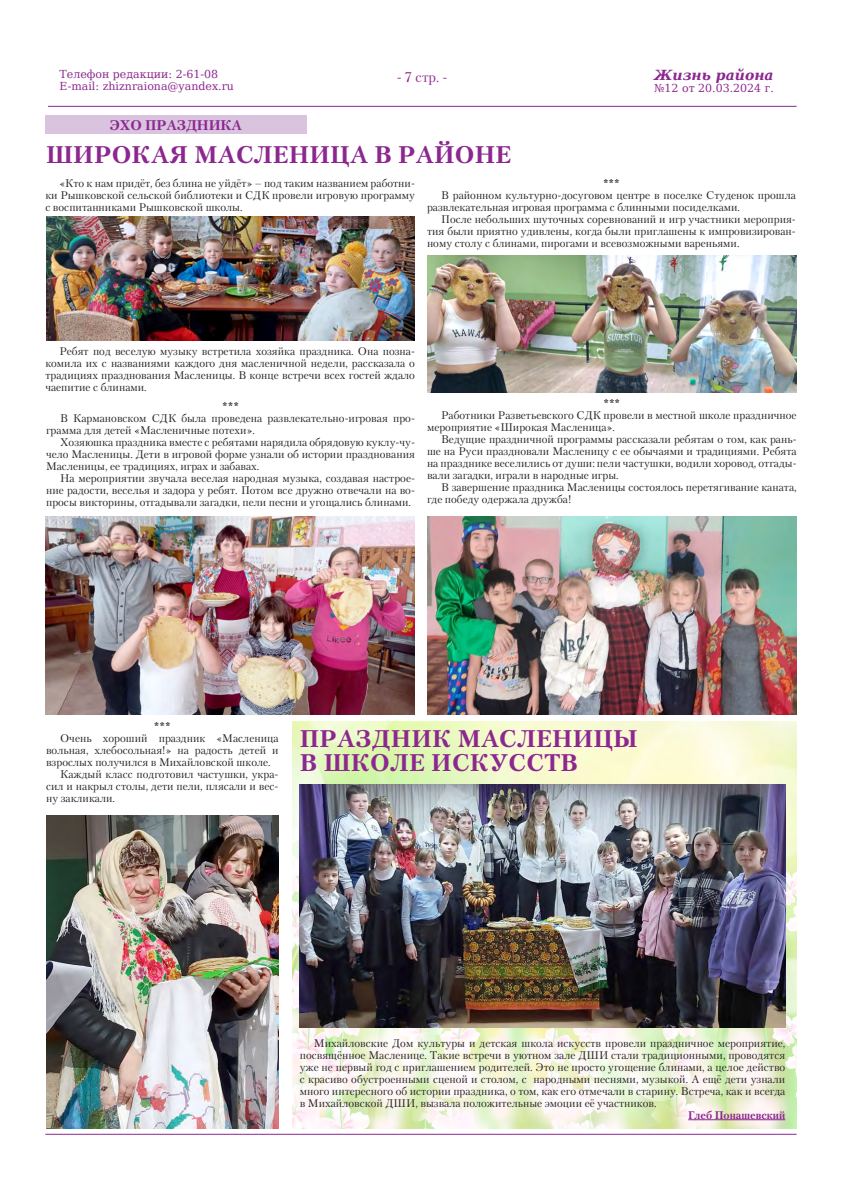
<style>
.page{position:relative;width:842px;height:1191px;background:#fff}
.page>*{position:absolute;margin:0;border:0;box-sizing:border-box;transform-origin:0 0}
.Заголовок{font:700 24px "Petersburg C";letter-spacing:.02em;color:#8c278f}
.t1{font:700 14px "Petersburg C";color:#8c278f}
.t2{font:italic 700 14px "DejaVu Serif";color:#8c278f}
.t3{font:14px "Petersburg C";color:#8c278f}
.Текст{font:11px/12px "Petersburg C";color:#231f20;text-align:justify}
.t4{font:11px "DejaVu Serif";color:#8c278f}
.Подпись{font:700 11px "Petersburg C";color:#8c278f}
.Текст-2{font:700 11px "Petersburg C";color:#231f20}
</style>
<div class="page">
<img style="left:292px;top:721px;width:505px;height:407px">
<hr style="left:48px;top:106px;width:749px;height:1px;background:#8c278f">
<hr style="left:45px;top:1133px;width:752px;height:1px;background:#8c278f">
<div style="left:45px;top:115px;width:261px;height:19px;background:#d9c3de"></div>
<hr style="left:688px;top:1119px;width:97px;height:1px;background:#8c278f">
<img style="left:300px;top:784px;width:485px;height:244px">
<img style="left:427px;top:255px;width:370px;height:138px">
<img style="left:46px;top:815px;width:233px;height:313px">
<img style="left:46px;top:216px;width:369px;height:125px">
<img style="left:427px;top:516px;width:370px;height:198px">
<img style="left:45px;top:516px;width:370px;height:198px">
<p class="t4" style="left:60px;top:66px;width:160px">Телефон редакции: 2-61-08</p>
<p class="t4" style="left:60px;top:78px;width:176px">E-mail: zhiznraiona@yandex.ru</p>
<p class="t1" style="left:110px;top:117px;width:133px">ЭХО ПРАЗДНИКА</p>
<p class="t3" style="left:397px;top:68px;width:52px">- 7 стр. -</p>
<p class="t2" style="left:654px;top:64px;width:121px">Жизнь района</p>
<p class="t4" style="left:654px;top:80px;width:121px">№12 от 20.03.2024 г.</p>
<p class="Заголовок" style="left:46px;top:140px;width:466px">ШИРОКАЯ МАСЛЕНИЦА В РАЙОНЕ</p>
<p class="Текст" style="left:45px;top:177px;width:371px;text-indent:14px">«Кто к нам придёт, без блина не уйдёт» – под таким названием работни&shy;ки Рышковской сельской библиотеки и СДК провели игровую программу с воспитанниками Рышковской школы.</p>
<p class="Текст-2" style="left:603px;top:177px;width:18px">***</p>
<p class="Текст" style="left:427px;top:189px;width:370px;text-indent:14px">В районном культурно-досуговом центре в поселке Студенок прошла развлекательная игровая программа с блинными посиделками.</p>
<p class="Текст" style="left:427px;top:213px;width:370px;text-indent:14px">После небольших шуточных соревнований и игр участники мероприя&shy;тия были приятно удивлены, когда были приглашены к импровизирован&shy;ному столу с блинами, пирогами и всевозможными вареньями.</p>
<p class="Текст" style="left:45px;top:345px;width:371px;text-indent:14px">Ребят под веселую музыку встретила хозяйка праздника. Она позна&shy;комила их с названиями каждого дня масленичной недели, рассказала о традициях празднования Масленицы. В конце встречи всех гостей ждало чаепитие с блинами.</p>
<p class="Текст-2" style="left:222px;top:400px;width:18px">***</p>
<p class="Текст" style="left:46px;top:412px;width:370px;text-indent:14px">В Кармановском СДК была проведена развлекательно-игровая про&shy;грамма для детей «Масленичные потехи».</p>
<p class="Текст" style="left:46px;top:436px;width:370px;text-indent:14px">Хозяюшка праздника вместе с ребятами нарядила обрядовую куклу-чу&shy;чело Масленицы. Дети в игровой форме узнали об истории празднования Масленицы, ее традициях, играх и забавах.</p>
<p class="Текст" style="left:46px;top:472px;width:370px;text-indent:14px">На мероприятии звучала веселая народная музыка, создавая настрое&shy;ние радости, веселья и задора у ребят. Потом все дружно отвечали на во&shy;просы викторины, отгадывали загадки, пели песни и угощались блинами.</p>
<p class="Текст-2" style="left:603px;top:396px;width:18px">***</p>
<p class="Текст" style="left:427px;top:409px;width:371px;text-indent:14px">Работники Разветьевского СДК провели в местной школе праздничное мероприятие «Широкая Масленица».</p>
<p class="Текст" style="left:427px;top:433px;width:371px;text-indent:14px">Ведущие праздничной программы рассказали ребятам о том, как рань&shy;ше на Руси праздновали Масленицу с ее обычаями и традициями. Ребята на празднике веселились от души: пели частушки, водили хоровод, отгады&shy;вали загадки, играли в народные игры.</p>
<p class="Текст" style="left:427px;top:481px;width:371px;text-indent:14px">В завершение праздника Масленицы состоялось перетягивание каната, где победу одержала дружба!</p>
<p class="Текст-2" style="left:154px;top:720px;width:18px">***</p>
<p class="Текст" style="left:46px;top:732px;width:234px;text-indent:14px">Очень хороший праздник «Масленица вольная, хлебосольная!» на радость детей и взрослых получился в Михайловской школе.</p>
<p class="Текст" style="left:46px;top:768px;width:234px;text-indent:14px">Каждый класс подготовил частушки, укра&shy;сил и накрыл столы, дети пели, плясали и вес&shy;ну закликали.</p>
<p class="Заголовок" style="left:300px;top:725px;width:339px">ПРАЗДНИК МАСЛЕНИЦЫ</p>
<p class="Заголовок" style="left:300px;top:749px;width:280px">В ШКОЛЕ ИСКУССТВ</p>
<p class="Текст" style="left:300px;top:1036px;width:487px;text-indent:14px">Михайловские Дом культуры и детская школа искусств провели праздничное мероприятие, посвящённое Масленице. Такие встречи в уютном зале ДШИ стали традиционными, проводятся уже не первый год с приглашением родителей. Это не просто угощение блинами, а целое действо с красиво обустроенными сценой и столом, с народными песнями, музыкой. А ещё дети узнали много интересного об истории праздника, о том, как его отмечали в старину. Встреча, как и всегда в Михайловской ДШИ, вызвала положительные эмоции её участников.</p>
<p class="Подпись" style="left:688px;top:1108px;width:98px">Глеб Понашевский</p>
</div>
